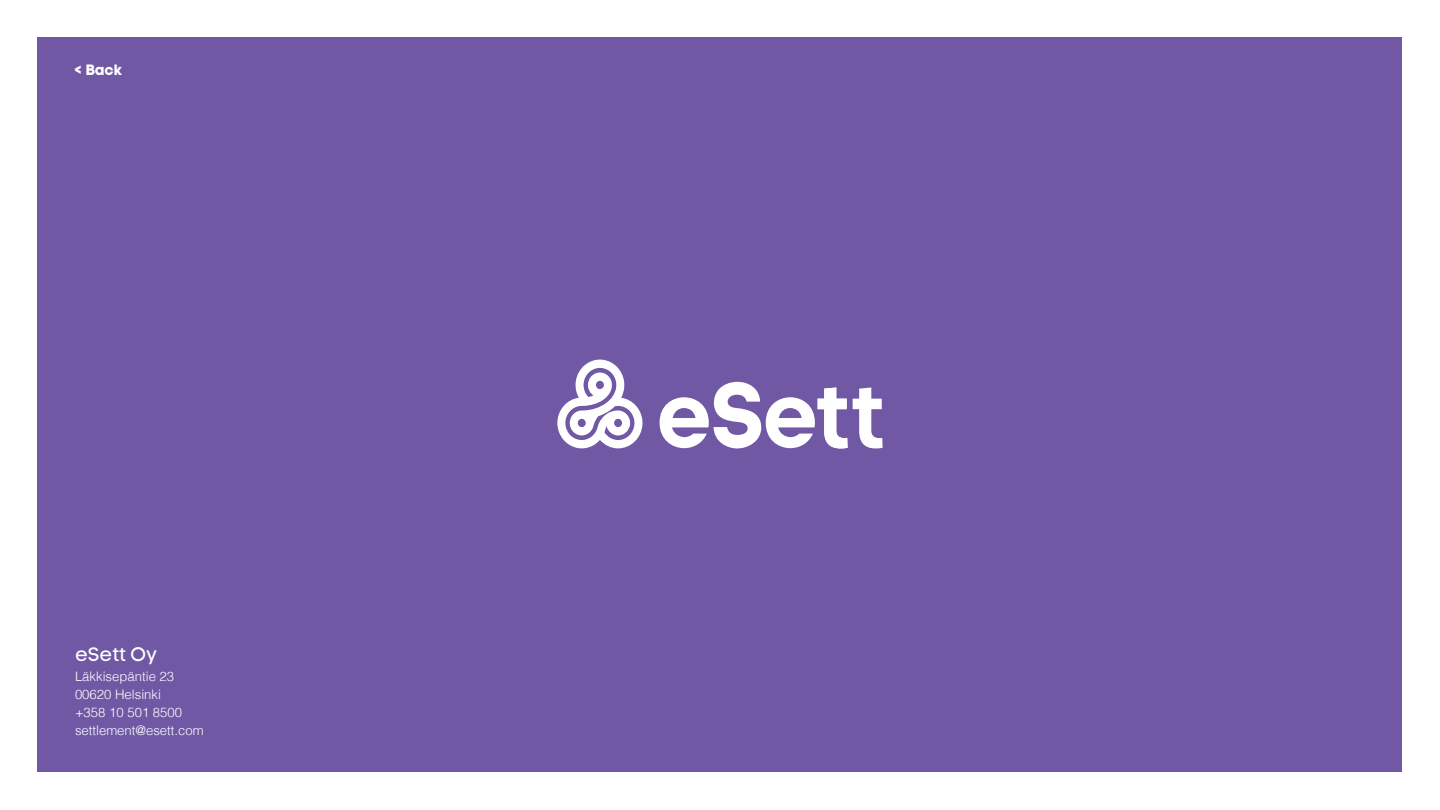
<style>
.page{position:relative;width:1440px;height:810px;background:#fff}
.page>*{position:absolute;margin:0;border:0;box-sizing:border-box;transform-origin:0 0}
.t1{font:19.5px "Code Pro LC";color:#fff}
.t2{font:15px "Code Pro Bold LC";color:#fff}
.t3{font:300 13.12px/18px "Helvetica";color:#fff}
</style>
<div class="page">
<div style="left:38px;top:38px;width:1364px;height:734px;background:#7058a5"></div>
<svg style="left:557px;top:360px;width:85px;height:88px"></svg>
<svg style="left:660px;top:382px;width:223px;height:66px"></svg>
<p class="t2" style="left:75px;top:60px;width:49px">&lt; Back</p>
<h1 class="t1" style="left:75px;top:643px;width:84px">eSett Oy</h1>
<p class="t3" style="left:75px;top:667px;width:130px">Läkkisepäntie 23<br>00620 Helsinki<br>+358 10 501 8500 settlement@esett.com</p>
</div>
